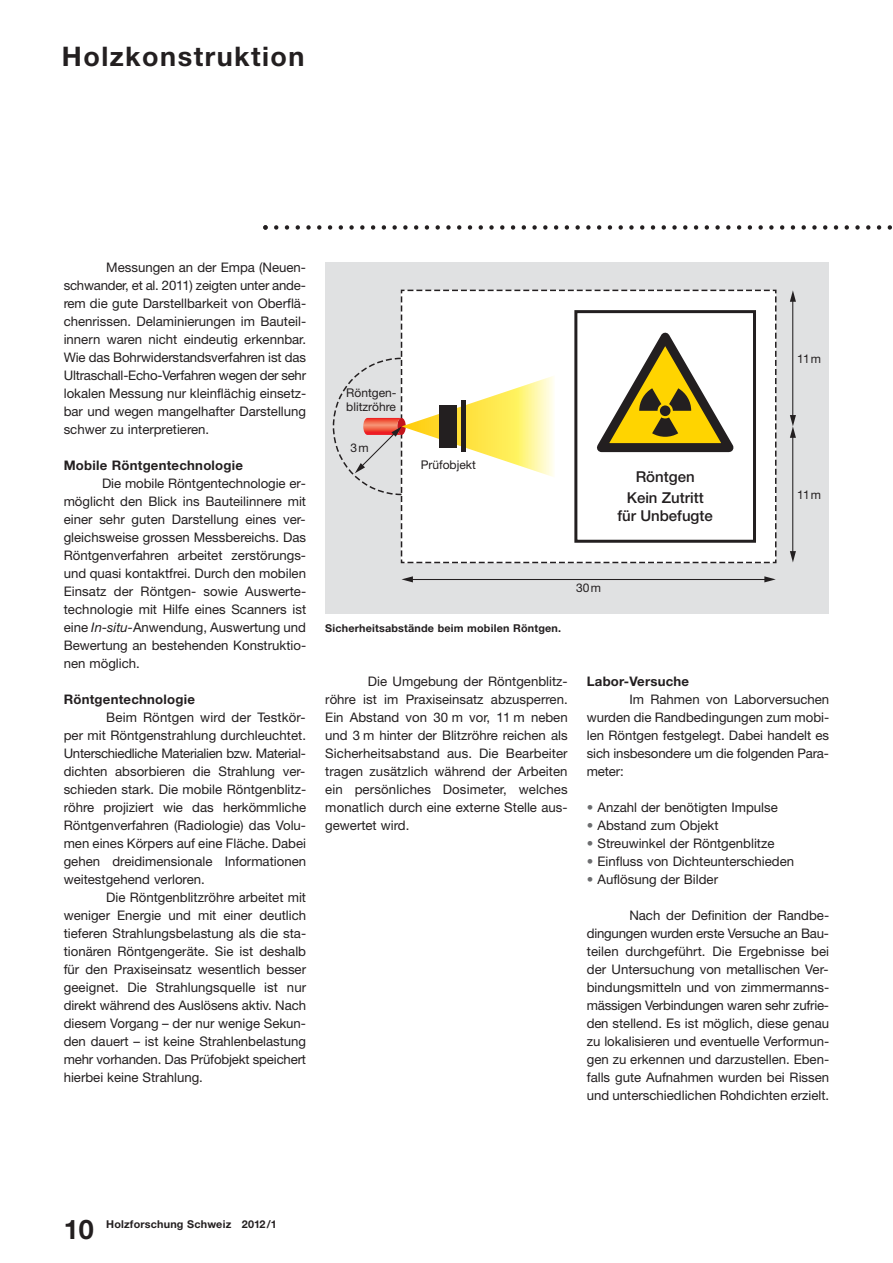
<style>
.page{position:relative;width:893px;height:1263px;background:#fff}
.page>*{position:absolute;margin:0;border:0;box-sizing:border-box;transform-origin:0 0}
.t1{font:700 27px "Helvetica Neue";letter-spacing:.055em;color:#231f20}
.t2{font:500 15px/21px "Helvetica Neue";color:#231f20;text-align:center}
.t3{font:13.2px/18px "Helvetica Neue";color:#231f20;text-align:justify}
.t4{font:700 13.2px "Helvetica Neue";letter-spacing:.015em;color:#231f20}
.t5{font:12px/14.4px "Helvetica Neue";color:#231f20}
.t6{font:700 10.8px "Helvetica Neue";letter-spacing:.015em;color:#231f20}
.s1{font-style:italic}
.s2{color:#6d6e70}
</style>
<div class="page">
<svg style="left:263px;top:225px;width:629px;height:5px"></svg>
<div style="left:325px;top:263px;width:504px;height:351px;background:#e0e1e2"></div>
<hr style="left:411px;top:579px;width:355px;height:1px;background:#231f20">
<svg style="left:401px;top:576px;width:12px;height:6px"></svg>
<svg style="left:764px;top:576px;width:12px;height:6px"></svg>
<hr style="left:792px;top:300px;width:1px;height:117px;background:#231f20">
<svg style="left:790px;top:290px;width:6px;height:12px"></svg>
<hr style="left:792px;top:436px;width:1px;height:117px;background:#231f20">
<svg style="left:790px;top:415px;width:6px;height:23px"></svg>
<svg style="left:790px;top:551px;width:6px;height:11px"></svg>
<svg style="left:332px;top:289px;width:445px;height:275px"></svg>
<h1 class="t1" style="left:62px;top:47px;width:244px">Holzkonstruktion</h1>
<p class="t3" style="left:64px;top:260px;width:244px;text-indent:43px">Messungen an der Empa (Neuen&shy;schwander, et al. 2011) zeigten unter ande&shy;rem die gute Darstellbarkeit von Oberflä&shy;chenrissen. Delaminierungen im Bauteil - innern waren nicht eindeutig erkennbar.<br>Wie das Bohrwiderstandsverfahren ist das Ultraschall-Echo-Verfahren wegen der sehr lokalen Messung nur kleinflächig einsetz&shy;bar und wegen mangelhafter Darstellung schwer zu interpretieren.</p>
<p class="t4" style="left:64px;top:461px;width:181px">Mobile Röntgentechnologie</p>
<p class="t3" style="left:64px;top:476px;width:244px;text-indent:38px">Die mobile Röntgentechnologie er - möglicht den Blick ins Bauteilinnere mit einer sehr guten Darstellung eines ver&shy;gleichsweise grossen Messbereichs. Das Röntgenverfahren arbeitet zerstörungs&shy;und quasi kontaktfrei. Durch den mobilen Einsatz der Röntgen- sowie Auswerte&shy;technologie mit Hilfe eines Scanners ist eine <span class="s1">In-situ-</span>Anwendung, Auswertung und Bewertung an bestehenden Konstruktio&shy;nen möglich.</p>
<p class="t4" style="left:64px;top:695px;width:133px">Röntgentechnologie</p>
<p class="t3" style="left:64px;top:710px;width:244px;text-indent:43px">Beim Röntgen wird der Testkör&shy;per mit Röntgenstrahlung durchleuchtet.<br>Unterschiedliche Materialien bzw. Material&shy;dichten absorbieren die Strahlung ver&shy;schieden stark. Die mobile Röntgenblitz&shy;röhre projiziert wie das herkömmliche Röntgenverfahren (Radiologie) das Volu&shy;men eines Körpers auf eine Fläche. Dabei gehen dreidimensionale Informationen weitestgehend verloren.</p>
<p class="t3" style="left:64px;top:890px;width:244px;text-indent:43px">Die Röntgenblitzröhre arbeitet mit weniger Energie und mit einer deutlich tieferen Strahlungsbelastung als die sta&shy;tionären Röntgengeräte. Sie ist deshalb für den Praxiseinsatz wesentlich besser geeignet. Die Strahlungsquelle ist nur direkt während des Auslösens aktiv. Nach diesem Vorgang – der nur wenige Sekun&shy;den dauert – ist keine Strahlenbelastung mehr vorhanden. Das Prüfobjekt speichert hierbei keine Strahlung.</p>
<p class="t5" style="left:346px;top:385px;width:52px">Röntgen&shy;blitzröhre</p>
<p class="t5" style="left:350px;top:441px;width:20px">3m</p>
<p class="t5" style="left:421px;top:458px;width:57px">Prüfobjekt</p>
<p class="t2" style="left:627px;top:467px;width:78px">Röntgen<br>Kein Zutritt</p>
<p class="t2" style="left:617px;top:506px;width:97px">für Unbefugte</p>
<p class="t6" style="left:325px;top:624px;width:237px">Sicherheitsabstände beim mobilen Röntgen.</p>
<p class="t5" style="left:576px;top:581px;width:26px">30m</p>
<p class="t5" style="left:797px;top:351px;width:26px">11m</p>
<p class="t5" style="left:797px;top:487px;width:26px">11m</p>
<p class="t3" style="left:325px;top:674px;width:244px;text-indent:43px">Die Umgebung der Röntgenblitz&shy;röhre ist im Praxiseinsatz abzusperren.<br>Ein Abstand von 30 m vor, 11 m neben und 3 m hinter der Blitzröhre reichen als Sicherheitsabstand aus. Die Bearbeiter tragen zusätzlich während der Arbeiten ein persönliches Dosimeter, welches monatlich durch eine externe Stelle aus&shy;gewertet wird.</p>
<p class="t4" style="left:587px;top:677px;width:104px">Labor-Versuche</p>
<p class="t3" style="left:587px;top:692px;width:244px;text-indent:43px">Im Rahmen von Laborversuchen wurden die Randbedingungen zum mobi&shy;len Röntgen festgelegt. Dabei handelt es sich insbesondere um die folgenden Para - meter:</p>
<p class="t3" style="left:587px;top:800px;width:193px"><span class="s2">•</span> Anzahl der benötigten Impulse</p>
<p class="t3" style="left:587px;top:818px;width:133px"><span class="s2">•</span> Abstand zum Objekt</p>
<p class="t3" style="left:587px;top:836px;width:189px"><span class="s2">•</span> Streuwinkel der Röntgenblitze</p>
<p class="t3" style="left:587px;top:854px;width:209px"><span class="s2">•</span> Einfluss von Dichteunterschieden</p>
<p class="t3" style="left:587px;top:872px;width:133px"><span class="s2">•</span> Auflösung der Bilder</p>
<p class="t3" style="left:587px;top:908px;width:244px;text-indent:43px">Nach der Definition der Randbe&shy;dingungen wurden erste Versuche an Bau - teilen durchgeführt. Die Ergebnisse bei der Untersuchung von metallischen Ver&shy;bindungsmitteln und von zimmermanns&shy;mässigen Verbindungen waren sehr zufrie&shy;den stellend. Es ist möglich, diese genau zu lokalisieren und eventuelle Verformun&shy;gen zu erkennen und darzustellen. Eben&shy;falls gute Aufnahmen wurden bei Rissen und unterschiedlichen Rohdichten erzielt.</p>
<h1 class="t1" style="left:64px;top:1220px;width:31px">10</h1>
<p class="t6" style="left:106px;top:1220px;width:172px">Holzforschung Schweiz 2012/1</p>
</div>
